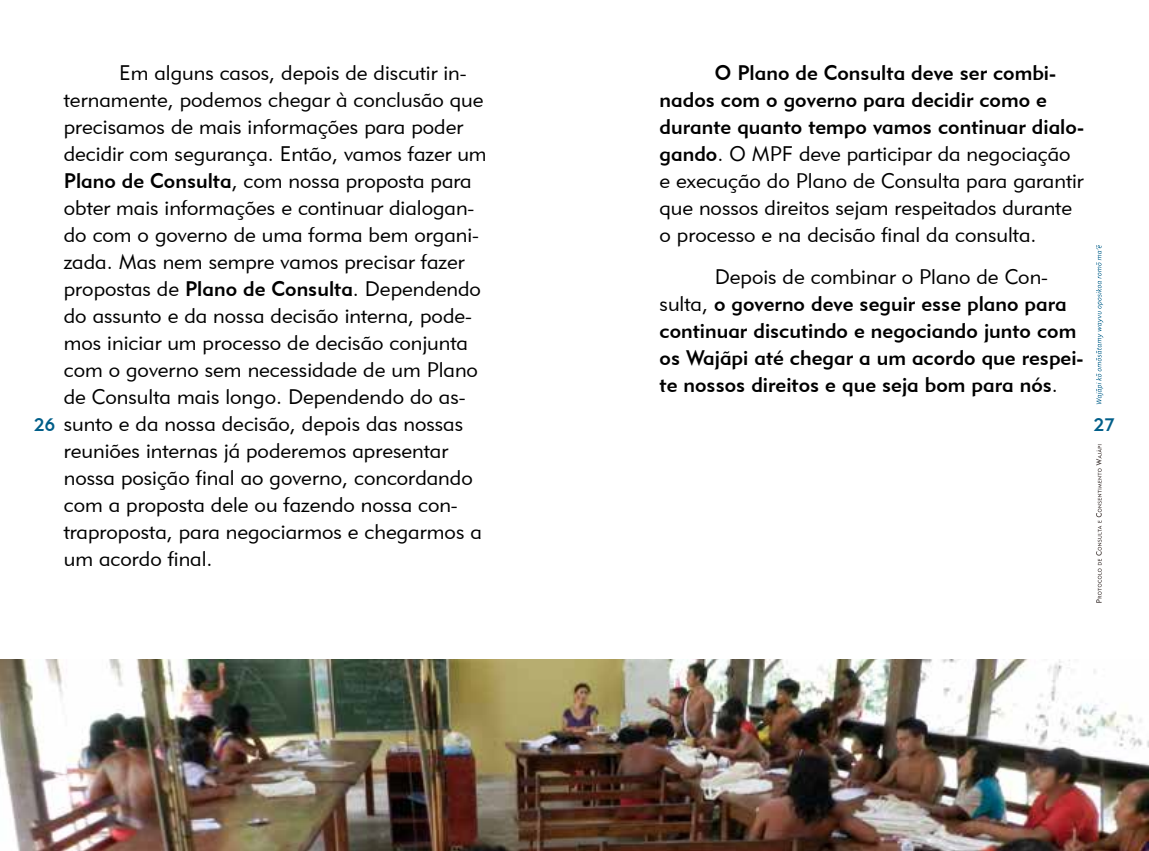
<style>
.page{position:relative;width:1149px;height:851px;background:#fff}
.page>*{position:absolute;margin:0;border:0;box-sizing:border-box;transform-origin:0 0}
.t1{font:21px/27px "Geometric 415 BT Lite A";color:#000}
.t2{font:21px/27px "Geometric 415 BT Medium A";color:#000}
.t3{font:18px "Geometric 415 BT Medium A";color:#005e89}
.s1{font-family:"Geometric 415 BT Medium A"}
.s2{font-family:"Geometric 415 BT Lite A"}
</style>
<div class="page">
<svg style="left:1096px;top:245px;width:6px;height:159px"></svg>
<svg style="left:1096px;top:444px;width:5px;height:158px"></svg>
<img style="left:0;top:659px;width:1148px;height:191px">
<p class="t1" style="left:64px;top:59px;width:424px;text-indent:55px">Em alguns casos, depois de discutir in&shy;ternamente, podemos chegar à conclusão que precisamos de mais informações para poder decidir com segurança. Então, vamos fazer um <span class="s1">Plano de Consulta</span>, com nossa proposta para obter mais informações e continuar dialogan&shy;do com o governo de uma forma bem organi&shy;zada. Mas nem sempre vamos precisar fazer propostas de <span class="s1">Plano de Consulta</span>. Dependendo do assunto e da nossa decisão interna, pode&shy;mos iniciar um processo de decisão conjunta com o governo sem necessidade de um Plano de Consulta mais longo. Dependendo do as&shy;sunto e da nossa decisão, depois das nossas reuniões internas já poderemos apresentar nossa posição final ao governo, concordando com a proposta dele ou fazendo nossa con&shy;traproposta, para negociarmos e chegarmos a um acordo final.</p>
<p class="t2" style="left:659px;top:59px;width:426px;text-indent:55px">O Plano de Consulta deve ser combi&shy;nados com o governo para decidir como e durante quanto tempo vamos continuar dialo-</p>
<p class="t1" style="left:659px;top:140px;width:425px"><span class="s1">gando</span>. O MPF deve participar da negociação e execução do Plano de Consulta para garantir que nossos direitos sejam respeitados durante o processo e na decisão final da consulta.</p>
<p class="t1" style="left:714px;top:263px;width:334px">Depois de combinar o Plano de Con-</p>
<p class="t2" style="left:659px;top:290px;width:425px"><span class="s2">sulta,</span> o governo deve seguir esse plano para continuar discutindo e negociando junto com os Wajãpi até chegar a um acordo que respei&shy;te nossos direitos e que seja bom para nós<span class="s2">.</span></p>
<p class="t3" style="left:34px;top:413px;width:23px">26</p>
<p class="t3" style="left:1093px;top:413px;width:23px">27</p>
</div>
